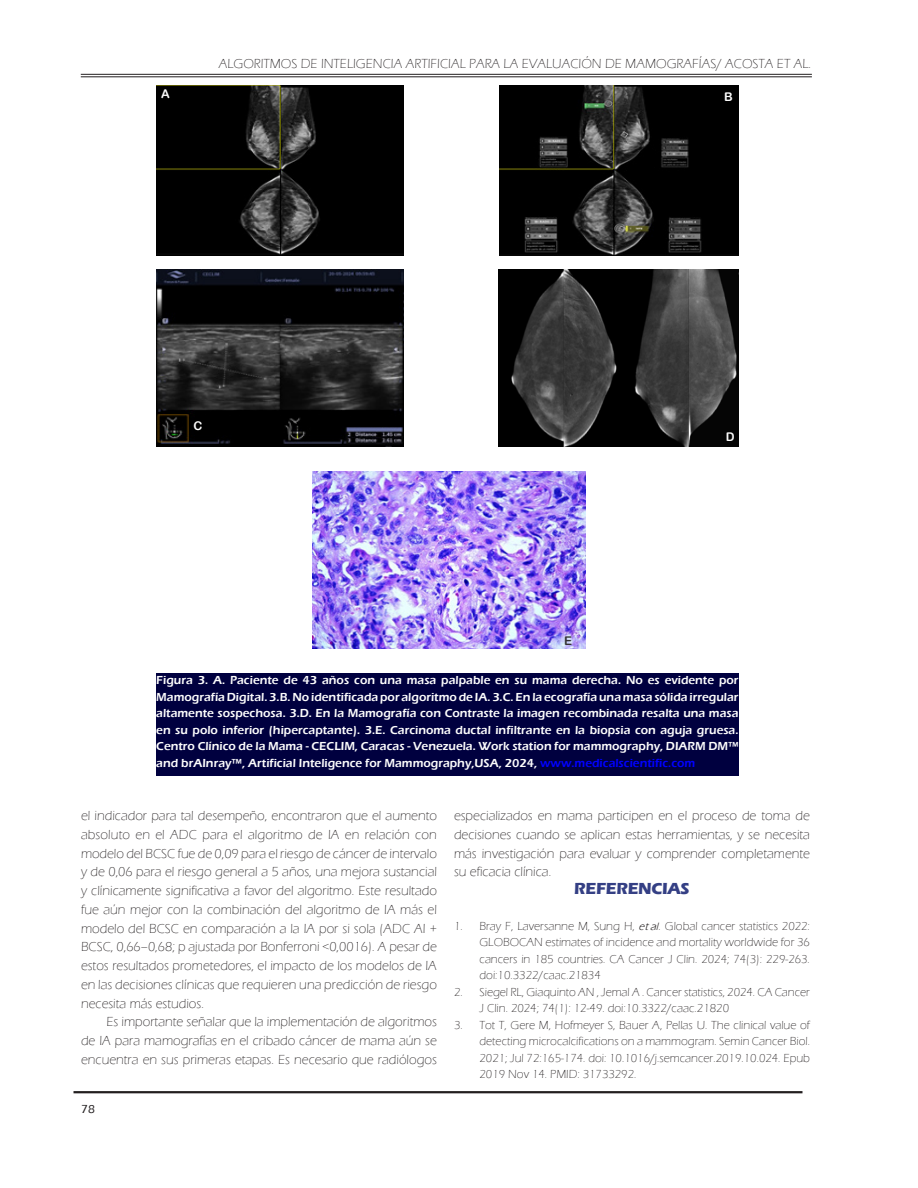
<style>
.page{position:relative;width:918px;height:1188px;background:#fff}
.page>*{position:absolute;margin:0;border:0;box-sizing:border-box;transform-origin:0 0}
.C__de_textoSVC{font:700 16.5px "Eras ITC";letter-spacing:-.02em;color:#343f84}
.C__de_textoSVC-2{font:300 13.5px/18.8px "Eras ITC";color:#231f20;text-align:justify}
.t1{font:600 12px/16.5px "Eras ITC";color:#fcfcfc;text-align:justify}
.Referencias1{font:300 12px/16.5px "Eras ITC";color:#231f20;text-align:justify}
.C__de_textoSVC-3{font:12px "Arial Rounded MT Bold";color:#fcfcfc}
.t2{font:500 12px "Eras ITC";color:#231f20}
.C__de_textoSVC-4{font:12px "Arial Rounded MT Bold";color:#333233}
.s1{color:#00f}
.s2{font-family:"Eras";font-weight:400;font-style:italic}
</style>
<div class="page">
<hr style="left:81px;top:74px;width:731px;height:1px;background:#231f20">
<hr style="left:81px;top:77px;width:731px;height:1px;background:#231f20">
<hr style="left:74px;top:1091px;width:728px;height:2px;background:#231f20">
<img style="left:157px;top:86px;width:247px;height:170px">
<img style="left:499px;top:86px;width:240px;height:170px">
<img style="left:157px;top:270px;width:247px;height:176px">
<img style="left:499px;top:269px;width:240px;height:177px">
<img style="left:312px;top:472px;width:273px;height:176px">
<div style="left:156px;top:673px;width:583px;height:103px;background:#00003f"></div>
<p class="C__de_textoSVC-2" style="left:219px;top:54px;width:594px">ALGORITMOS DE INTELIGENCIA ARTIFICIAL PARA LA EVALUACIÓN DE MAMOGRAFÍAS/ ACOSTA ET AL.</p>
<p class="C__de_textoSVC-3" style="left:161px;top:86px;width:10px">A</p>
<p class="C__de_textoSVC-3" style="left:724px;top:90px;width:10px">B</p>
<p class="C__de_textoSVC-3" style="left:193px;top:419px;width:10px">C</p>
<p class="C__de_textoSVC-4" style="left:564px;top:633px;width:10px">E</p>
<p class="C__de_textoSVC-3" style="left:726px;top:430px;width:10px">D</p>
<p class="t1" style="left:156px;top:672px;width:584px">Figura 3. A. Paciente de 43 años con una masa palpable en su mama derecha. No es evidente por Mamografía Digital. 3.B. No identificada por algoritmo de IA. 3.C. En la ecografía una masa sólida irregular altamente sospechosa. 3.D. En la Mamografía con Contraste la imagen recombinada resalta una masa en su polo inferior (hipercaptante). 3.E. Carcinoma ductal infiltrante en la biopsia con aguja gruesa.<br>Centro Clínico de la Mama - CECLIM, Caracas - Venezuela. Work station for mammography, DIARM DM™️ and brAInray™️, Artificial Inteligence for Mammography,USA, 2024, <span class="s1">www.medicalscientific.com</span></p>
<p class="C__de_textoSVC-2" style="left:81px;top:806px;width:358px">el indicador para tal desempeño, encontraron que el aumento absoluto en el ADC para el algoritmo de IA en relación con modelo del BCSC fue de 0,09 para el riesgo de cáncer de intervalo y de 0,06 para el riesgo general a 5 años, una mejora sustancial y clínicamente significativa a favor del algoritmo. Este resultado fue aún mejor con la combinación del algoritmo de IA más el modelo del BCSC en comparación a la IA por si sola (ADC AI + BCSC, 0,66–0,68; p ajustada por Bonferroni &lt;0,0016). A pesar de estos resultados prometedores, el impacto de los modelos de IA en las decisiones clínicas que requieren una predicción de riesgo necesita más estudios.</p>
<p class="C__de_textoSVC-2" style="left:81px;top:1013px;width:358px;text-indent:25px">Es importante señalar que la implementación de algoritmos de IA para mamografías en el cribado cáncer de mama aún se encuentra en sus primeras etapas. Es necesario que radiólogos</p>
<p class="t2" style="left:81px;top:1102px;width:15px">78</p>
<p class="C__de_textoSVC-2" style="left:454px;top:806px;width:358px">especializados en mama participen en el proceso de toma de decisiones cuando se aplican estas herramientas, y se necesita más investigación para evaluar y comprender completamente su eficacia clínica.</p>
<p class="C__de_textoSVC" style="left:574px;top:879px;width:117px">REFERENCIAS</p>
<p class="Referencias1" style="left:480px;top:917px;width:332px;text-indent:-26px">1. Bray F, Laversanne M, Sung H, <span class="s2">et al</span>. Global cancer statistics 2022:<br>GLOBOCAN estimates of incidence and mortality worldwide for 36 cancers in 185 countries. CA Cancer J Clin. 2024; 74(3): 229-263. doi:10.3322/caac.21834</p>
<p class="Referencias1" style="left:480px;top:983px;width:332px;text-indent:-26px">2. Siegel RL, Giaquinto AN , Jemal A . Cancer statistics, 2024. CA Cancer<br>J Clin. 2024; 74(1): 12-49. doi:10.3322/caac.21820</p>
<p class="Referencias1" style="left:480px;top:1016px;width:332px;text-indent:-26px">3. Tot T, Gere M, Hofmeyer S, Bauer A, Pellas U. The clinical value of detecting microcalcifications on a mammogram. Semin Cancer Biol.<br>2021; Jul 72:165-174. doi: 10.1016/j.semcancer.2019.10.024. Epub 2019 Nov 14. PMID: 31733292.</p>
</div>
